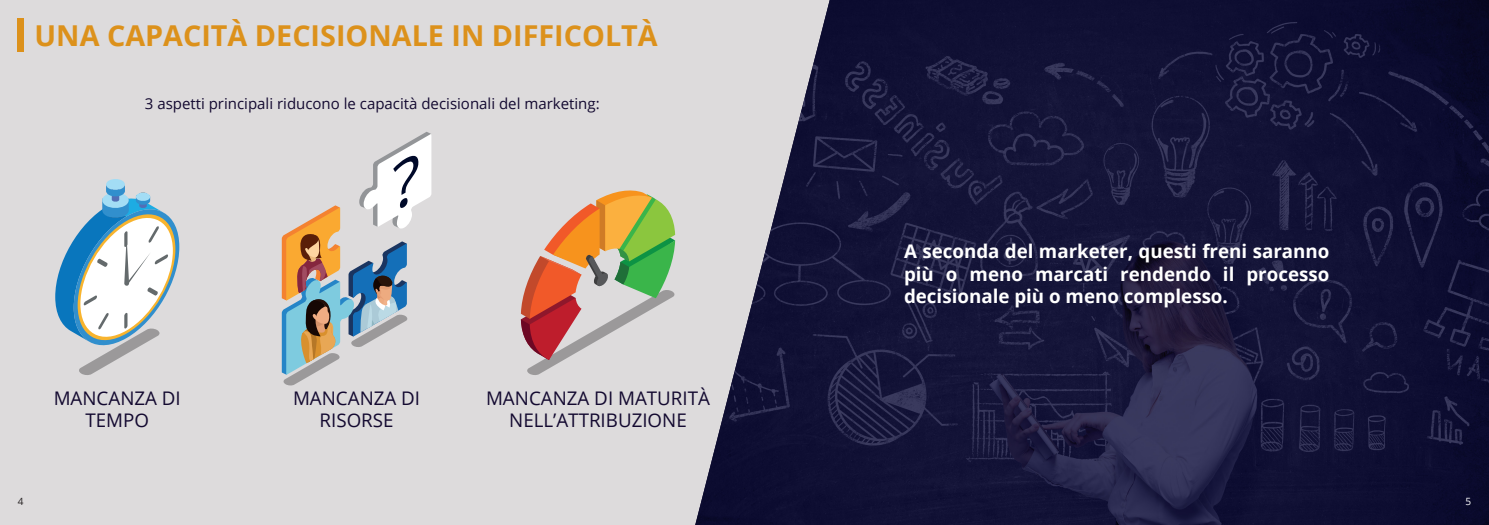
<style>
.page{position:relative;width:1489px;height:525px;background:#fff}
.page>*{position:absolute;margin:0;border:0;box-sizing:border-box;transform-origin:0 0}
.t1{font:700 28.75px "Open Sans";color:#dc911b}
.t2{font:700 18.75px/22.5px "Open Sans";color:#fff;text-align:justify}
.t3{font:18.75px/22.5px "Open Sans";color:#130930;text-align:center}
.t4{font:15px "Open Sans";color:#130930}
.t5{font:10px "Open Sans";color:#231f20}
.t6{font:10px "Open Sans";color:#fff}
</style>
<div class="page">
<div style="left:0;top:0;width:744px;height:524px;background:#dddbdc"></div>
<img style="left:695px;top:0;width:793px;height:524px">
<div style="left:18px;top:18px;width:6px;height:33px;background:#dc911b"></div>
<svg style="left:282px;top:132px;width:149px;height:253px"></svg>
<svg style="left:55px;top:179px;width:124px;height:196px"></svg>
<svg style="left:521px;top:190px;width:154px;height:185px"></svg>
<p class="t1" style="left:35px;top:15px;width:624px">UNA CAPACITÀ DECISIONALE IN DIFFICOLTÀ</p>
<p class="t4" style="left:145px;top:93px;width:456px">3 aspetti principali riducono le capacità decisionali del marketing:</p>
<p class="t3" style="left:54px;top:386px;width:129px">MANCANZA DI<br>TEMPO</p>
<p class="t3" style="left:293px;top:386px;width:129px">MANCANZA DI<br>RISORSE</p>
<p class="t3" style="left:486px;top:386px;width:225px">MANCANZA DI MATURITÀ<br>NELL’ATTRIBUZIONE</p>
<p class="t2" style="left:904px;top:240px;width:427px">A seconda del marketer, questi freni saranno più o meno marcati rendendo il processo decisionale più o meno complesso.</p>
<p class="t5" style="left:18px;top:494px;width:7px">4</p>
<p class="t6" style="left:1465px;top:494px;width:7px">5</p>
</div>
